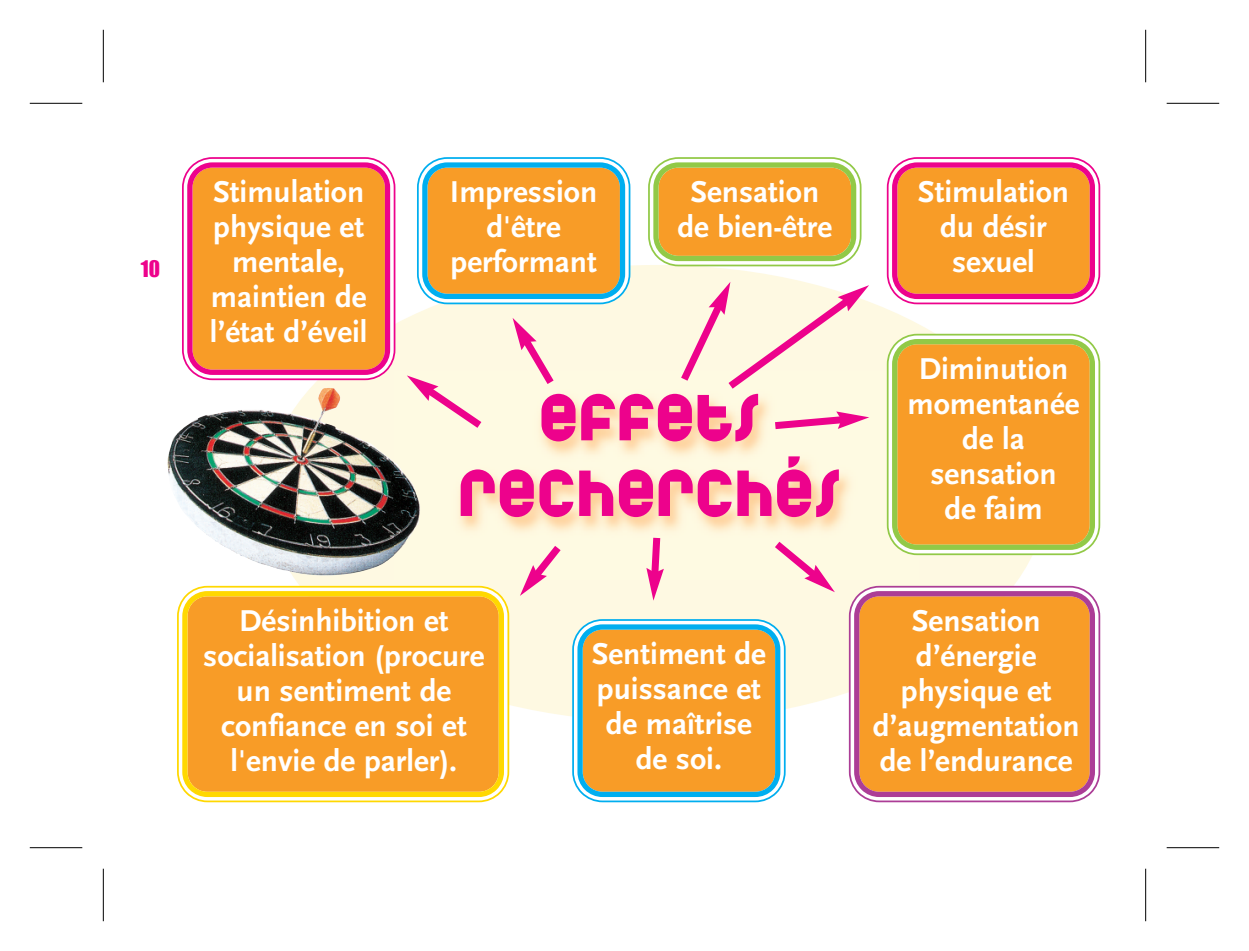
<style>
.page{position:relative;width:1249px;height:951px;background:#fff}
.page>*{position:absolute;margin:0;border:0;box-sizing:border-box;transform-origin:0 0}
.t1{font:63px/75.6px "World Two";color:#ed028c;text-align:center}
.t2{font:700 31.5px/35px "Scala Sans";color:#fff;text-align:center}
.t3{font:21px "Impact";color:#ed028c}
</style>
<div class="page">
<svg style="left:266px;top:265px;width:780px;height:457px;background:#fdf3d8"></svg>
<img style="left:167px;top:388px;width:227px;height:188px">
<img style="left:394px;top:462px;width:26px;height:93px">
<svg style="left:182px;top:157px;width:214px;height:224px"></svg>
<svg style="left:185px;top:160px;width:208px;height:217px;background:#f7933c"></svg>
<svg style="left:886px;top:157px;width:215px;height:148px;background:#f7914d"></svg>
<svg style="left:417px;top:157px;width:216px;height:150px;background:#d5aa5d"></svg>
<svg style="left:571px;top:619px;width:215px;height:184px;background:#d9a754"></svg>
<svg style="left:648px;top:157px;width:214px;height:112px;background:#e8b14b"></svg>
<svg style="left:886px;top:333px;width:214px;height:223px"></svg>
<svg style="left:889px;top:336px;width:208px;height:216px;background:#efa636"></svg>
<svg style="left:848px;top:585px;width:252px;height:218px"></svg>
<svg style="left:851px;top:588px;width:246px;height:211px;background:#f1983d"></svg>
<svg style="left:177px;top:585px;width:333px;height:218px"></svg>
<svg style="left:180px;top:588px;width:326px;height:211px;background:#f8a52d"></svg>
<svg style="left:407px;top:375px;width:75px;height:53px;background:#fbd0d3"></svg>
<svg style="left:512px;top:318px;width:42px;height:66px;background:#fac6d0"></svg>
<svg style="left:679px;top:282px;width:190px;height:113px;background:#fce1da"></svg>
<svg style="left:767px;top:411px;width:102px;height:19px;background:#f79fc2"></svg>
<svg style="left:775px;top:541px;width:59px;height:51px;background:#facad1"></svg>
<svg style="left:646px;top:530px;width:18px;height:70px"></svg>
<svg style="left:520px;top:545px;width:41px;height:51px;background:#fac1ce"></svg>
<svg style="left:30px;top:102px;width:52px;height:1px"></svg>
<svg style="left:102px;top:30px;width:1px;height:52px"></svg>
<svg style="left:1166px;top:102px;width:52px;height:1px"></svg>
<svg style="left:1146px;top:30px;width:1px;height:52px"></svg>
<svg style="left:1166px;top:848px;width:52px;height:1px"></svg>
<svg style="left:1146px;top:868px;width:1px;height:53px"></svg>
<svg style="left:30px;top:848px;width:52px;height:1px"></svg>
<svg style="left:102px;top:868px;width:1px;height:53px"></svg>
<hr style="left:30px;top:103px;width:52px;height:1px;background:#000">
<hr style="left:103px;top:30px;width:1px;height:52px;background:#000">
<hr style="left:1166px;top:103px;width:52px;height:1px;background:#000">
<hr style="left:1144px;top:30px;width:2px;height:52px;background:#000">
<hr style="left:1166px;top:847px;width:52px;height:1px;background:#000">
<hr style="left:1144px;top:868px;width:2px;height:53px;background:#000">
<hr style="left:30px;top:847px;width:52px;height:1px;background:#000">
<hr style="left:103px;top:868px;width:1px;height:53px;background:#000">
<p class="t3" style="left:141px;top:253px;width:21px">10</p>
<p class="t2" style="left:210px;top:175px;width:159px">Stimulation physique et mentale, maintien de l’état d’éveil</p>
<p class="t2" style="left:917px;top:175px;width:153px">Stimulation du désir sexuel</p>
<p class="t2" style="left:450px;top:175px;width:149px">Impression d'être performant</p>
<p class="t2" style="left:677px;top:175px;width:156px">Sensation de bien-être</p>
<p class="t1" style="left:458px;top:379px;width:384px">EFFETS<br>RECHERCHÉS</p>
<p class="t2" style="left:907px;top:352px;width:173px">Diminution momentanée de la sensation<br>de faim</p>
<p class="t2" style="left:203px;top:604px;width:283px">Désinhibition et socialisation (procure un sentiment de confiance en soi et l'envie de parler).</p>
<p class="t2" style="left:591px;top:637px;width:176px">Sentiment de puissance et de maîtrise de soi.</p>
<p class="t2" style="left:872px;top:604px;width:208px">Sensation d’énergie physique et d’augmentation de l’endurance</p>
</div>
